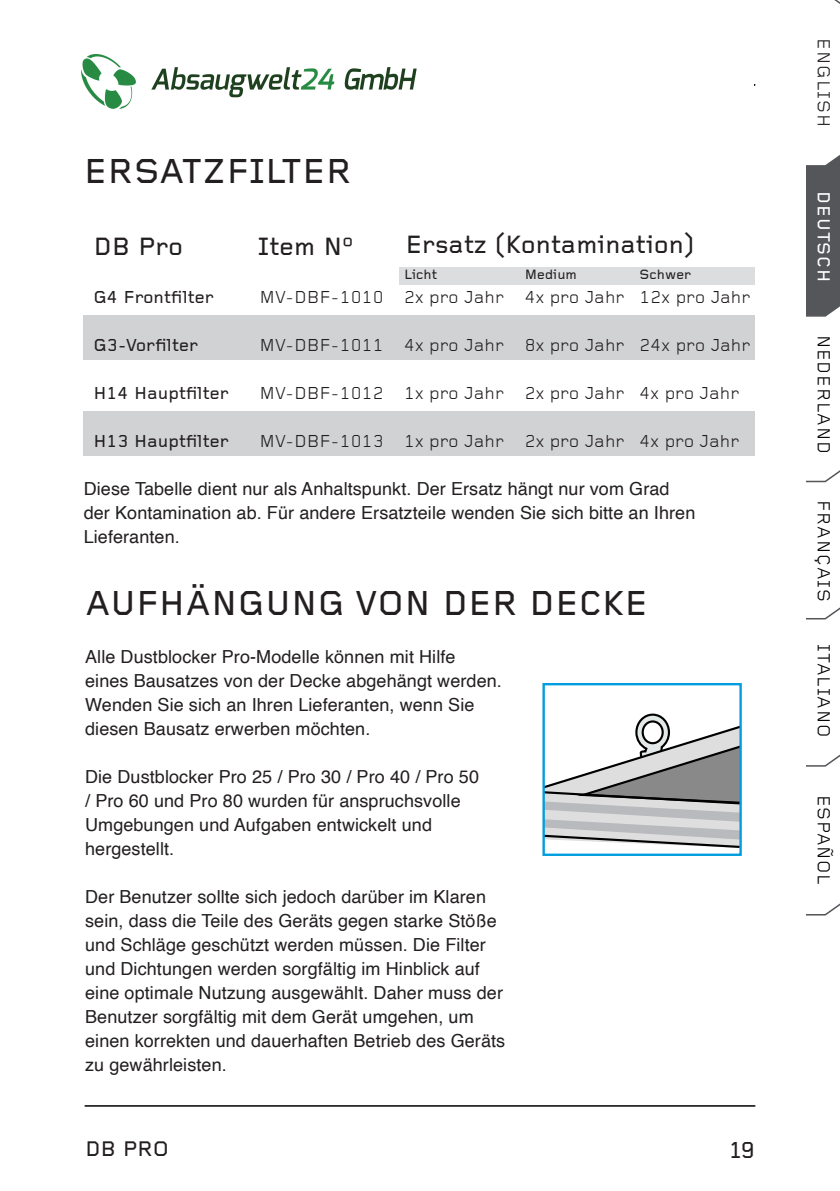
<style>
.page{position:relative;width:840px;height:1191px;background:#fff}
.page>*{position:absolute;margin:0;border:0;box-sizing:border-box;transform-origin:0 0}
.t1{font:500 36px "Foundry Gridnik";letter-spacing:.015em;color:#231f20}
.t2{font:500 26px "Foundry Gridnik";letter-spacing:.005em;color:#231f20}
.t3{font:500 24px "Foundry Gridnik";color:#231f20}
.t4{font:500 22px "Foundry Gridnik";color:#231f20}
.t5{font:18.2px "Foundry Gridnik";letter-spacing:.055em;color:#000}
.t6{font:18.2px "Foundry Gridnik";letter-spacing:.055em;color:#231f20}
.t7{font:500 18.2px "Foundry Gridnik";letter-spacing:.055em;color:#fff}
.t8{font:18px/24px "Helvetica";letter-spacing:.005em;color:#231f20}
.t9{font:18px "Foundry Gridnik";letter-spacing:.005em;color:#231f20}
.t10{font:500 18px "Foundry Gridnik";letter-spacing:.005em;color:#231f20}
.t11{font:500 14px "Foundry Gridnik";letter-spacing:.005em;color:#231f20}
</style>
<div class="page">
<hr style="left:85px;top:1105px;width:669px;height:1px;background:#000">
<hr style="left:204px;top:84px;width:550px;height:2px;background:#000">
<svg style="left:806px;top:0;width:33px;height:916px"></svg>
<div style="left:399px;top:267px;width:355px;height:17px;background:#dcdddf"></div>
<div style="left:84px;top:315px;width:670px;height:45px;background:#d1d2d4"></div>
<div style="left:84px;top:411px;width:670px;height:45px;background:#d1d2d4"></div>
<svg style="left:545px;top:713px;width:193px;height:135px"></svg>
<div style="left:542px;top:683px;width:199px;height:173px;border:2px solid #009ede"></div>
<img style="left:82px;top:55px;width:671px;height:54px">
<h1 class="t1" style="left:84px;top:152px;width:269px">ERSATZFILTER</h1>
<h2 class="t2" style="left:93px;top:232px;width:91px">DB Pro</h2>
<h2 class="t2" style="left:258px;top:232px;width:96px">Item Nº</h2>
<h2 class="t2" style="left:405px;top:230px;width:290px">Ersatz (Kontamination)</h2>
<p class="t10" style="left:93px;top:287px;width:122px">G4 Frontfilter</p>
<p class="t10" style="left:93px;top:335px;width:107px">G3-Vorfilter</p>
<p class="t10" style="left:93px;top:383px;width:137px">H14 Hauptfilter</p>
<p class="t10" style="left:93px;top:431px;width:137px">H13 Hauptfilter</p>
<p class="t9" style="left:259px;top:287px;width:126px">MV-DBF-1010</p>
<p class="t9" style="left:259px;top:335px;width:126px">MV-DBF-1011</p>
<p class="t9" style="left:259px;top:383px;width:126px">MV-DBF-1012</p>
<p class="t9" style="left:259px;top:431px;width:126px">MV-DBF-1013</p>
<p class="t11" style="left:404px;top:267px;width:35px">Licht</p>
<p class="t9" style="left:404px;top:287px;width:102px">2x pro Jahr</p>
<p class="t9" style="left:404px;top:335px;width:102px">4x pro Jahr</p>
<p class="t9" style="left:404px;top:383px;width:102px">1x pro Jahr</p>
<p class="t9" style="left:404px;top:431px;width:102px">1x pro Jahr</p>
<p class="t11" style="left:524px;top:267px;width:54px">Medium</p>
<p class="t9" style="left:524px;top:287px;width:102px">4x pro Jahr</p>
<p class="t9" style="left:524px;top:335px;width:102px">8x pro Jahr</p>
<p class="t9" style="left:524px;top:383px;width:102px">2x pro Jahr</p>
<p class="t9" style="left:524px;top:431px;width:102px">2x pro Jahr</p>
<p class="t11" style="left:639px;top:267px;width:53px">Schwer</p>
<p class="t9" style="left:639px;top:287px;width:113px">12x pro Jahr</p>
<p class="t9" style="left:639px;top:335px;width:113px">24x pro Jahr</p>
<p class="t9" style="left:639px;top:383px;width:102px">4x pro Jahr</p>
<p class="t9" style="left:639px;top:431px;width:102px">4x pro Jahr</p>
<p class="t8" style="left:84px;top:478px;width:612px">Diese Tabelle dient nur als Anhaltspunkt. Der Ersatz hängt nur vom Grad der Kontamination ab. Für andere Ersatzteile wenden Sie sich bitte an Ihren<br>Lieferanten.</p>
<h1 class="t1" style="left:85px;top:584px;width:563px">AUFHÄNGUNG VON DER DECKE</h1>
<p class="t8" style="left:85px;top:645px;width:418px">Alle Dustblocker Pro-Modelle können mit Hilfe eines Bausatzes von der Decke abgehängt werden.<br>Wenden Sie sich an Ihren Lieferanten, wenn Sie diesen Bausatz erwerben möchten.</p>
<p class="t8" style="left:85px;top:766px;width:395px">Die Dustblocker Pro 25 / Pro 30 / Pro 40 / Pro 50 / Pro 60 und Pro 80 wurden für anspruchsvolle Umgebungen und Aufgaben entwickelt und hergestellt.</p>
<p class="t8" style="left:85px;top:885px;width:421px">Der Benutzer sollte sich jedoch darüber im Klaren sein, dass die Teile des Geräts gegen starke Stöße und Schläge geschützt werden müssen. Die Filter und Dichtungen werden sorgfältig im Hinblick auf eine optimale Nutzung ausgewählt. Daher muss der Benutzer sorgfältig mit dem Gerät umgehen, um einen korrekten und dauerhaften Betrieb des Geräts zu gewährleisten.</p>
<p class="t4" style="left:85px;top:1135px;width:85px">DB PRO</p>
<h3 class="t3" style="left:728px;top:1137px;width:28px">19</h3>
<p class="t6" style="left:832px;top:38px;width:90px;rotate:90deg">ENGLISH</p>
<p class="t7" style="left:832px;top:191px;width:92px;rotate:90deg">DEUTSCH</p>
<p class="t5" style="left:832px;top:334px;width:121px;rotate:90deg">NEDERLAND</p>
<p class="t5" style="left:832px;top:500px;width:103px;rotate:90deg">FRANÇAIS</p>
<p class="t5" style="left:832px;top:644px;width:95px;rotate:90deg">ITALIANO</p>
<p class="t5" style="left:832px;top:795px;width:91px;rotate:90deg">ESPAÑOL</p>
</div>
